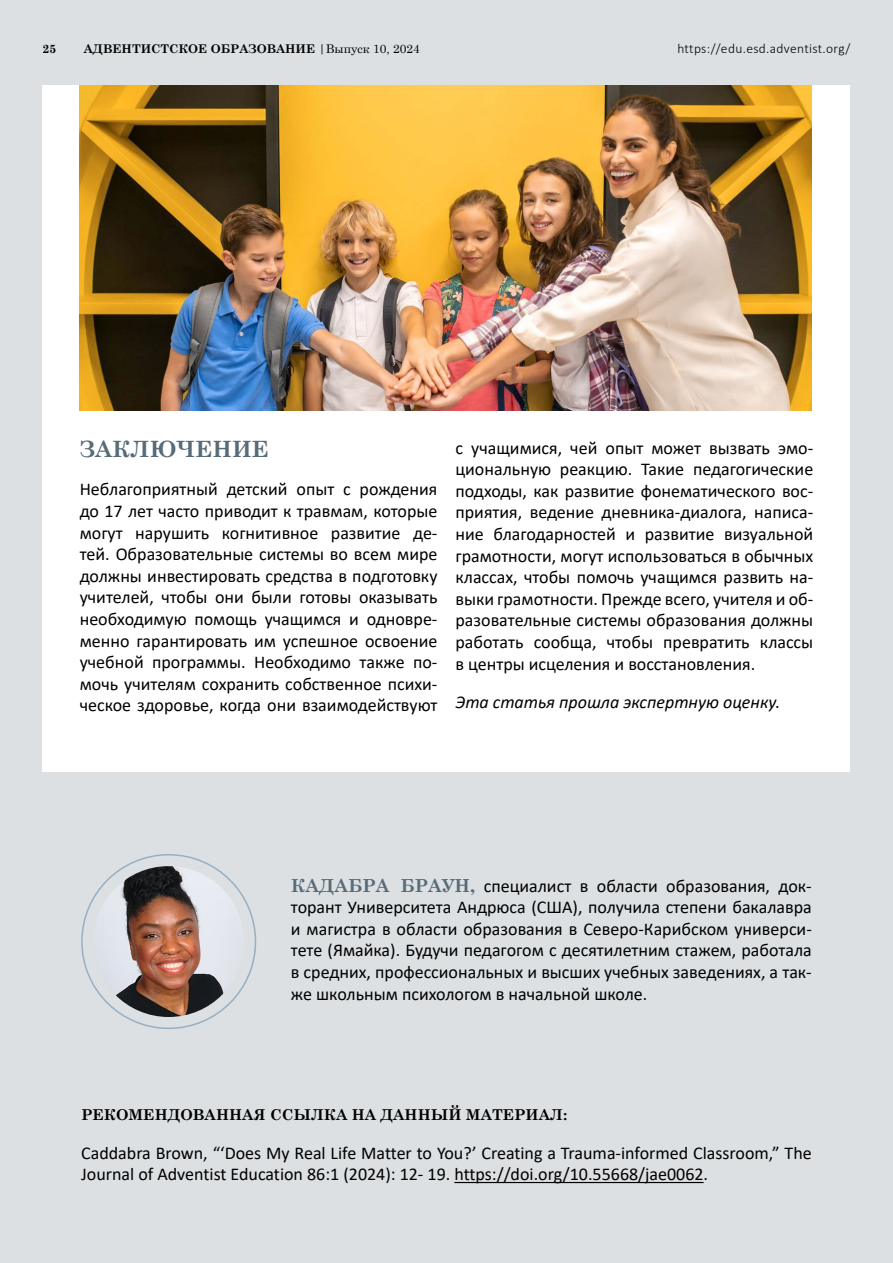
<style>
.page{position:relative;width:893px;height:1263px;background:#dce0e3}
.page>*{position:absolute;margin:0;border:0;box-sizing:border-box;transform-origin:0 0}
.t1{font:700 22.5px "Century Schoolbook";color:#586b79}
.t2{font:18px/21.6px "Calibri";color:#000;text-align:justify}
.t3{font:italic 18px "Calibri";color:#000}
.t4{font:700 15px "Century Schoolbook";color:#000}
.t5{font:300 13.5px "Calibri";letter-spacing:.025em;color:#000}
.t6{font:700 12px "Century Schoolbook";color:#000}
.t7{font:12px "Century Schoolbook";color:#000}
.s1{font-weight:400}
.s2{font-family:"Century Schoolbook";font-weight:700;color:#586b79}
</style>
<div class="page">
<div style="left:43px;top:85px;width:807px;height:687px;background:#fff"></div>
<img style="left:93px;top:866px;width:151px;height:151px;border-radius:75px">
<hr style="left:454px;top:1182px;width:250px;height:1px;background:#000">
<img style="left:80px;top:85px;width:732px;height:325px">
<p class="t6" style="left:43px;top:39px;width:15px">25</p>
<p class="t6" style="left:84px;top:39px;width:337px">АДВЕНТИСТСКОЕ ОБРАЗОВАНИЕ <span class="s1">|Выпуск 10, 2024</span></p>
<p class="t5" style="left:677px;top:40px;width:175px">https://edu.esd.adventist.org/</p>
<p class="t7" style="left:329px;top:39px;width:95px">Выпуск 10, 2024</p>
<p class="t1" style="left:80px;top:431px;width:191px">ЗАКЛЮЧЕНИЕ</p>
<p class="t2" style="left:80px;top:478px;width:359px">Неблагоприятный детский опыт с рождения до 17 лет часто приводит к травмам, которые могут нарушить когнитивное развитие де&shy;тей. Образовательные системы во всем мире должны инвестировать средства в подготовку учителей, чтобы они были готовы оказывать необходимую помощь учащимся и одновре&shy;менно гарантировать им успешное освоение учебной программы. Необходимо также по&shy;мочь учителям сохранить собственное психи&shy;ческое здоровье, когда они взаимодействуют</p>
<p class="t2" style="left:455px;top:436px;width:359px">с учащимися, чей опыт может вызвать эмо&shy;циональную реакцию. Такие педагогические подходы, как развитие фонематического вос&shy;приятия, ведение дневника-диалога, написа&shy;ние благодарностей и развитие визуальной грамотности, могут использоваться в обычных классах, чтобы помочь учащимся развить на&shy;выки грамотности. Прежде всего, учителя и об&shy;разовательные системы образования должны работать сообща, чтобы превратить классы в центры исцеления и восстановления.</p>
<p class="t3" style="left:455px;top:690px;width:326px">Эта статья прошла экспертную оценку.</p>
<p class="t2" style="left:291px;top:874px;width:522px"><span class="s2">КАДАБРА БРАУН,</span> специалист в области образования, док&shy;торант Университета Андрюса (США), получила степени бакалавра и магистра в области образования в Северо-Карибском универси&shy;тете (Ямайка). Будучи педагогом с десятилетним стажем, работала в средних, профессиональных и высших учебных заведениях, а так&shy;же школьным психологом в начальной школе.</p>
<p class="t4" style="left:81px;top:1103px;width:488px">РЕКОМЕНДОВАННАЯ ССЫЛКА НА ДАННЫЙ МАТЕРИАЛ:</p>
<p class="t2" style="left:81px;top:1142px;width:732px">Caddabra Brown, “‘Does My Real Life Matter to You?’ Creating a Trauma-informed Classroom,” The<br>Journal of Adventist Education 86:1 (2024): 12- 19. https://doi.org/10.55668/jae0062.</p>
</div>
